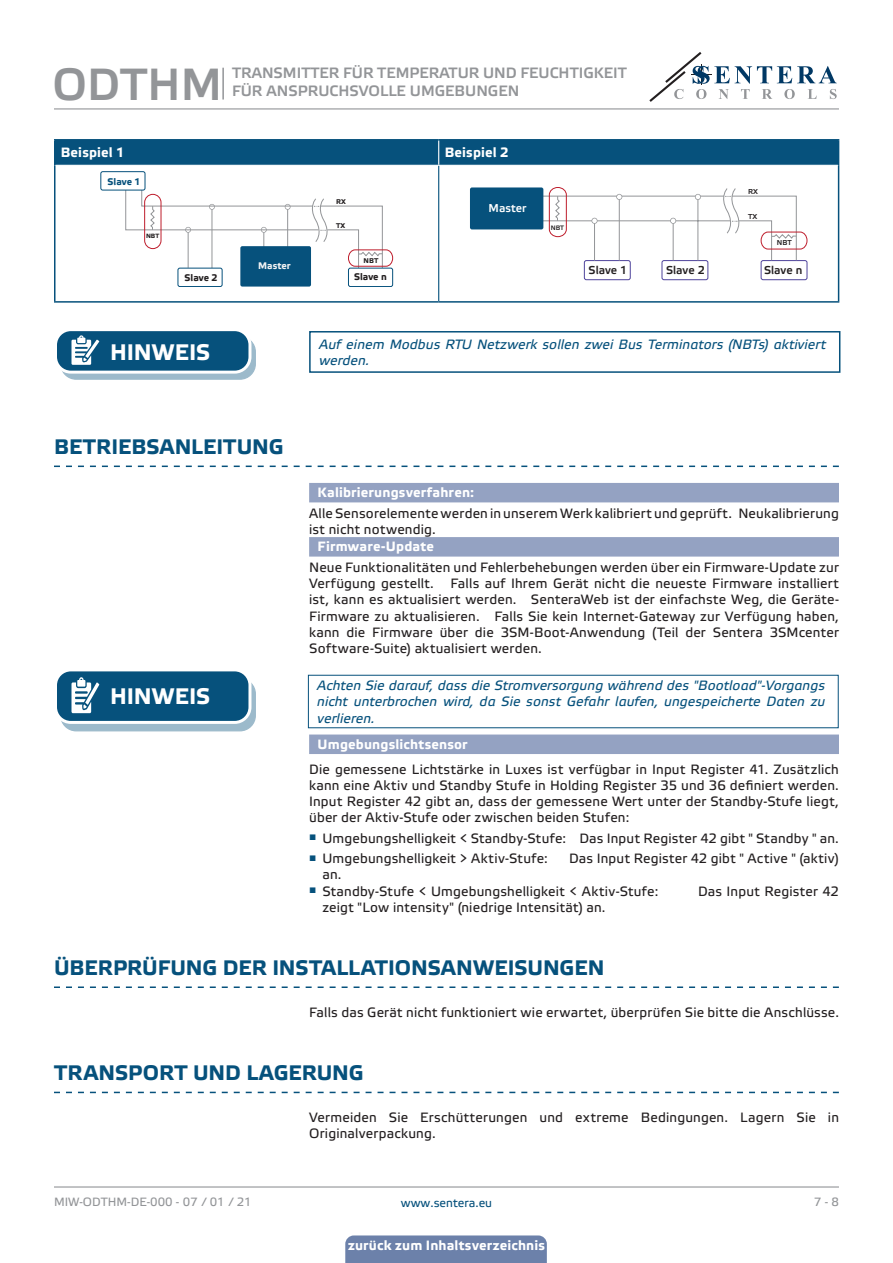
<style>
.page{position:relative;width:893px;height:1263px;background:#fff}
.page>*{position:absolute;margin:0;border:0;box-sizing:border-box;transform-origin:0 0}
.t1{font:45px "Etelka Medium Pro";color:#939598}
.t2{font:700 22.5px "Etelka Text Pro";color:#fff}
.t3{font:700 21px "Etelka Text Pro";color:#06517c}
.t4{font:15px/18px "Etelka Medium Pro";color:#939598}
.body{font:13.5px/16.2px "Etelka Text Pro";letter-spacing:.015em;color:#231f20}
.attention{font:italic 13.5px/16.2px "Etelka Text Pro";letter-spacing:.01em;color:#06517c}
.Number-roman{font:700 13.5px "Etelka Text Pro";letter-spacing:.015em;color:#fff}
.head-table{font:700 13.5px "Etelka Text Pro";letter-spacing:.01em;color:#fff}
.t5{font:12px "Etelka Text Pro";color:#939598}
.t6{font:12px "Etelka Text Pro";color:#06517c}
.t7{font:11.4px "Etelka Medium Pro";color:#231f20}
.t8{font:11.4px "Etelka Medium Pro";color:#fff}
.t9{font:700 9.6px "Etelka Text Pro";color:#231f20}
.t10{font:700 9.6px "Etelka Text Pro";color:#f2f3f4}
.t11{font:700 9.6px "Etelka Text Pro";color:#06517c}
.t12{font:7.2px "Etelka Medium Pro";color:#231f20}
.t13{font:700 6.9px "Etelka Text Pro";color:#231f20}
.t14{font:6.45px "Etelka Medium Pro";color:#231f20}
.t15{font:700 6.15px "Etelka Text Pro";color:#231f20}
</style>
<div class="page">
<hr style="left:54px;top:108px;width:785px;height:1px;background:#939598">
<hr style="left:54px;top:1186px;width:785px;height:1px;background:#939598">
<svg style="left:649px;top:52px;width:188px;height:50px"></svg>
<div style="left:345px;top:1235px;width:202px;height:28px;background:#6c81aa"></div>
<svg style="left:54px;top:466px;width:785px;height:1px"></svg>
<div style="left:309px;top:483px;width:530px;height:19px;background:#94a2c2"></div>
<div style="left:309px;top:537px;width:530px;height:20px;background:#94a2c2"></div>
<div style="left:309px;top:734px;width:530px;height:20px;background:#94a2c2"></div>
<svg style="left:54px;top:986px;width:785px;height:2px"></svg>
<svg style="left:54px;top:1092px;width:785px;height:1px"></svg>
<hr style="left:54px;top:139px;width:385px;height:2px;background:#06517c">
<hr style="left:54px;top:141px;width:2px;height:24px;background:#06517c">
<hr style="left:439px;top:139px;width:400px;height:2px;background:#06517c">
<hr style="left:54px;top:165px;width:2px;height:136px;background:#06517c">
<hr style="left:838px;top:165px;width:1px;height:136px;background:#06517c">
<hr style="left:54px;top:301px;width:385px;height:2px;background:#06517c">
<hr style="left:439px;top:301px;width:400px;height:2px;background:#06517c">
<div style="left:55px;top:140px;width:784px;height:25px;background:#06517c"></div>
<hr style="left:438px;top:166px;width:1px;height:135px;background:#06517c">
<div style="left:178px;top:268px;width:44px;height:19px;border:1px solid #06517c;border-radius:2px"></div>
<div style="left:348px;top:268px;width:45px;height:19px;border:1px solid #06517c;border-radius:2px"></div>
<div style="left:240px;top:246px;width:71px;height:41px;background:#06517c;border-radius:2px"></div>
<svg style="left:125px;top:176px;width:268px;height:95px"></svg>
<div style="left:101px;top:172px;width:44px;height:18px;background:#fff;border-radius:2px"></div>
<div style="left:100px;top:171px;width:45px;height:19px;border:1px solid #06517c;border-radius:2px"></div>
<div style="left:662px;top:260px;width:46px;height:20px;border:1px solid #4e439b;border-radius:2px"></div>
<hr style="left:530px;top:220px;width:200px;height:1px;background:#939598">
<hr style="left:536px;top:196px;width:188px;height:1px;background:#939598">
<div style="left:584px;top:260px;width:47px;height:20px;border:1px solid #4e439b;border-radius:2px"></div>
<div style="left:761px;top:260px;width:46px;height:20px;border:1px solid #4e439b;border-radius:2px"></div>
<div style="left:470px;top:187px;width:73px;height:42px;background:#06517c;border-radius:2px"></div>
<svg style="left:549px;top:187px;width:258px;height:74px"></svg>
<div style="left:61px;top:337px;width:194px;height:42px;background:#9cbacb;border-radius:15px"></div>
<div style="left:60px;top:336px;width:196px;height:44px;border:1px solid #06517c;border-radius:15px"></div>
<div style="left:56px;top:330px;width:194px;height:42px;background:#06517c;border-radius:15px"></div>
<div style="left:54px;top:328px;width:197px;height:46px;border:3px solid #fff;border-radius:15px"></div>
<svg style="left:71px;top:335px;width:34px;height:38px"></svg>
<div style="left:309px;top:331px;width:531px;height:42px;border:2px solid #06517c"></div>
<div style="left:61px;top:679px;width:194px;height:52px;background:#9cbacb;border-radius:15px"></div>
<div style="left:60px;top:678px;width:196px;height:53px;border:1px solid #06517c;border-radius:15px"></div>
<div style="left:56px;top:670px;width:194px;height:52px;background:#06517c;border-radius:15px"></div>
<div style="left:54px;top:668px;width:197px;height:56px;border:3px solid #fff;border-radius:15px"></div>
<svg style="left:71px;top:677px;width:34px;height:46px"></svg>
<hr style="left:222px;top:68px;width:2px;height:32px;background:#939598">
<h1 class="t1" style="left:53px;top:59px;width:171px">ODTHM</h1>
<p class="t4" style="left:232px;top:65px;width:396px">TRANSMITTER FÜR TEMPERATUR UND FEUCHTIGKEIT<br>FÜR ANSPRUCHSVOLLE UMGEBUNGEN</p>
<p class="head-table" style="left:61px;top:145px;width:65px">Beispiel 1</p>
<p class="head-table" style="left:445px;top:145px;width:65px">Beispiel 2</p>
<p class="t13" style="left:336px;top:198px;width:11px">RX</p>
<p class="t13" style="left:336px;top:221px;width:11px">ТX</p>
<p class="t13" style="left:364px;top:256px;width:16px">NBT</p>
<p class="t11" style="left:108px;top:176px;width:35px">Slave 1</p>
<p class="t8" style="left:489px;top:201px;width:39px">Master</p>
<p class="t15" style="left:146px;top:233px;width:15px">NBT</p>
<p class="t10" style="left:258px;top:261px;width:34px">Master</p>
<p class="t9" style="left:185px;top:272px;width:35px">Slave 2</p>
<p class="t9" style="left:354px;top:272px;width:34px">Slave n</p>
<p class="t14" style="left:551px;top:224px;width:15px">NBT</p>
<p class="t7" style="left:589px;top:264px;width:40px">Slave 1</p>
<p class="t7" style="left:666px;top:264px;width:40px">Slave 2</p>
<p class="t12" style="left:748px;top:187px;width:11px">RX</p>
<p class="t12" style="left:748px;top:212px;width:11px">ТX</p>
<p class="t12" style="left:777px;top:239px;width:16px">NBT</p>
<p class="t7" style="left:764px;top:264px;width:40px">Slave n</p>
<p class="t2" style="left:110px;top:340px;width:102px">HINWEIS</p>
<p class="attention" style="left:319px;top:337px;width:508px">Auf einem Modbus RTU Netzwerk sollen zwei Bus Terminators (NBTs) aktiviert werden.</p>
<p class="t3" style="left:54px;top:435px;width:231px">BETRIEBSANLEITUNG</p>
<p class="Number-roman" style="left:318px;top:485px;width:158px">Kalibrierungsverfahren:</p>
<p class="body" style="left:309px;top:506px;width:531px">Alle Sensorelemente werden in unserem Werk kalibriert und geprüft. Neukalibrierung ist nicht notwendig.</p>
<p class="Number-roman" style="left:318px;top:539px;width:118px">Firmware-Update</p>
<p class="body" style="left:309px;top:560px;width:531px;text-align:justify">Neue Funktionalitäten und Fehlerbehebungen werden über ein Firmware-Update zur Verfügung gestellt. Falls auf Ihrem Gerät nicht die neueste Firmware installiert ist, kann es aktualisiert werden. SenteraWeb ist der einfachste Weg, die Geräte-Firmware zu aktualisieren. Falls Sie kein Internet-Gateway zur Verfügung haben, kann die Firmware über die 3SM-Boot-Anwendung (Teil der Sentera 3SMcenter Software-Suite) aktualisiert werden.</p>
<p class="t2" style="left:110px;top:683px;width:102px">HINWEIS</p>
<p class="attention" style="left:317px;top:678px;width:509px;text-align:justify">Achten Sie darauf, dass die Stromversorgung während des "Bootload"-Vorgangs nicht unterbrochen wird, da Sie sonst Gefahr laufen, ungespeicherte Daten zu verlieren.</p>
<p class="Number-roman" style="left:318px;top:737px;width:152px">Umgebungslichtsensor</p>
<p class="body" style="left:309px;top:762px;width:531px;text-align:justify">Die gemessene Lichtstärke in Luxes ist verfügbar in Input Register 41. Zusätzlich kann eine Aktiv und Standby Stufe in Holding Register 35 und 36 definiert werden.<br>Input Register 42 gibt an, dass der gemessene Wert unter der Standby-Stufe liegt, über der Aktiv-Stufe oder zwischen beiden Stufen:</p>
<p class="body" style="left:309px;top:831px;width:531px"><sup>■</sup> Umgebungshelligkeit &lt; Standby-Stufe: Das Input Register 42 gibt " Standby " an.</p>
<p class="body" style="left:309px;top:851px;width:240px"><sup>■</sup> Umgebungshelligkeit &gt; Aktiv-Stufe:</p>
<p class="body" style="left:569px;top:851px;width:271px">Das Input Register 42 gibt " Active " (aktiv)</p>
<p class="body" style="left:322px;top:867px;width:21px">an.</p>
<p class="body" style="left:309px;top:884px;width:351px"><sup>■</sup> Standby-Stufe &lt; Umgebungshelligkeit &lt; Aktiv-Stufe:</p>
<p class="body" style="left:698px;top:884px;width:142px">Das Input Register 42</p>
<p class="body" style="left:322px;top:900px;width:285px">zeigt "Low intensity" (niedrige Intensität) an.</p>
<p class="t3" style="left:54px;top:956px;width:552px">ÜBERPRÜFUNG DER INSTALLATIONSANWEISUNGEN</p>
<p class="body" style="left:309px;top:1005px;width:531px">Falls das Gerät nicht funktioniert wie erwartet, überprüfen Sie bitte die Anschlüsse.</p>
<p class="t3" style="left:54px;top:1061px;width:311px">TRANSPORT UND LAGERUNG</p>
<p class="body" style="left:309px;top:1110px;width:531px">Vermeiden Sie Erschütterungen und extreme Bedingungen. Lagern Sie in<br>Originalverpackung.</p>
<p class="t5" style="left:54px;top:1195px;width:199px">MIW-ODTHM-DE-000 - 07 / 01 / 21</p>
<p class="t6" style="left:401px;top:1196px;width:93px">www.sentera.eu</p>
<p class="t5" style="left:814px;top:1195px;width:27px">7 - 8</p>
<p class="Number-roman" style="left:348px;top:1238px;width:198px">zurück zum Inhaltsverzeichnis</p>
</div>
